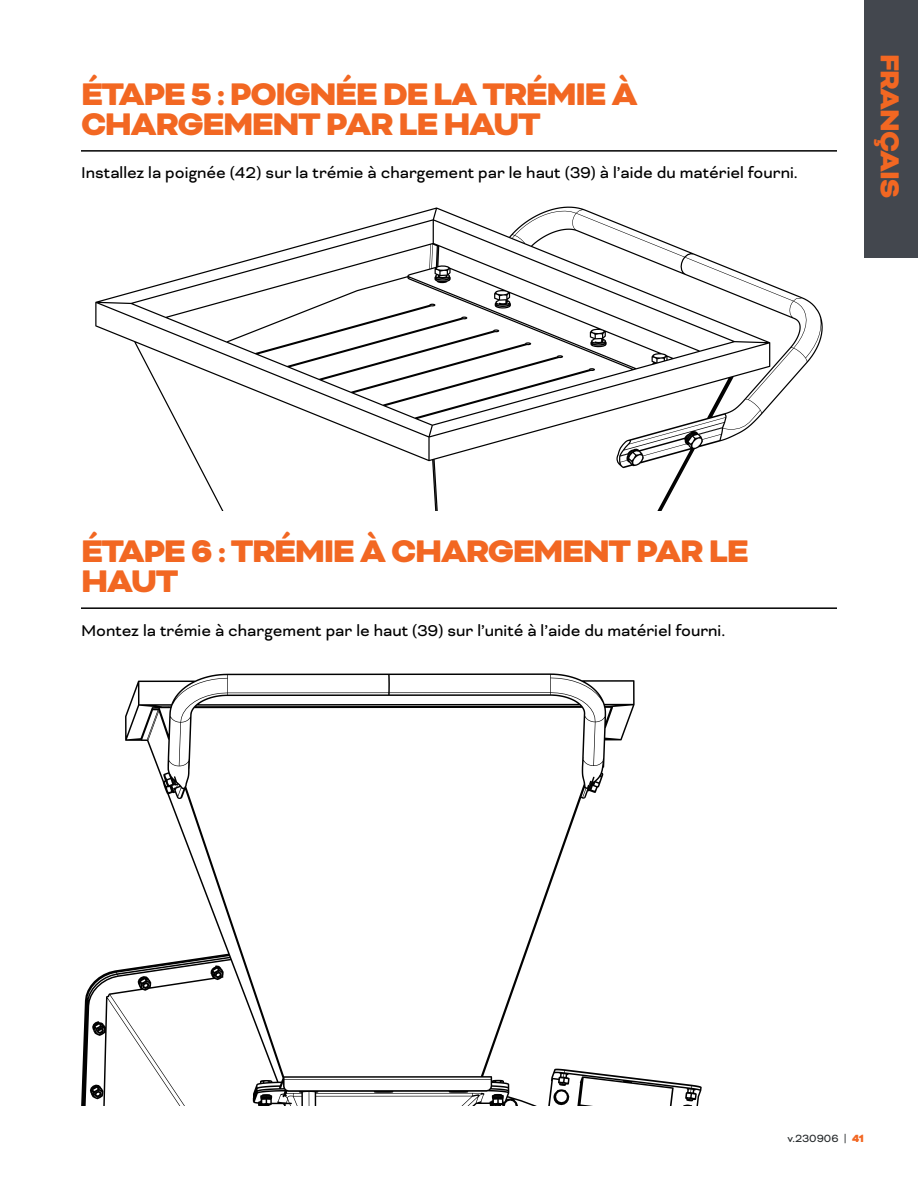
<style>
.page{position:relative;width:918px;height:1188px;background:#fff}
.page>*{position:absolute;margin:0;border:0;box-sizing:border-box;transform-origin:0 0}
.t1{font:900 36px/30px "Bicyclette";letter-spacing:-.04em;color:#f26722}
.t2{font:900 30px "Bicyclette";letter-spacing:-.04em;color:#f26722}
.t3{font:18px "Bicyclette";color:#000}
.t4{font:12px "Bicyclette";color:#24282a}
.s1{font-weight:900;color:#f26722}
</style>
<div class="page">
<hr style="left:81px;top:150px;width:756px;height:2px;background:#000">
<hr style="left:81px;top:607px;width:756px;height:2px;background:#000">
<svg style="left:95px;top:207px;width:728px;height:304px"></svg>
<svg style="left:81px;top:673px;width:621px;height:432px"></svg>
<div style="left:864px;top:0;width:54px;height:258px;background:#43474e"></div>
<h1 class="t1" style="left:81px;top:80px;width:558px">ÉTAPE 5 : POIGNÉE DE LA TRÉMIE À<br>CHARGEMENT PAR LE HAUT</h1>
<p class="t3" style="left:81px;top:162px;width:718px">Installez la poignée (42) sur la trémie à chargement par le haut (39) à l’aide du matériel fourni.</p>
<h2 class="t2" style="left:908px;top:54px;width:145px;rotate:90deg">FRANÇAIS</h2>
<h1 class="t1" style="left:81px;top:537px;width:669px">ÉTAPE 6 : TRÉMIE À CHARGEMENT PAR LE<br>HAUT</h1>
<p class="t3" style="left:81px;top:620px;width:646px">Montez la trémie à chargement par le haut (39) sur l’unité à l’aide du matériel fourni.</p>
<p class="t4" style="left:788px;top:1131px;width:78px">v.230906 | <span class="s1">41</span></p>
</div>
